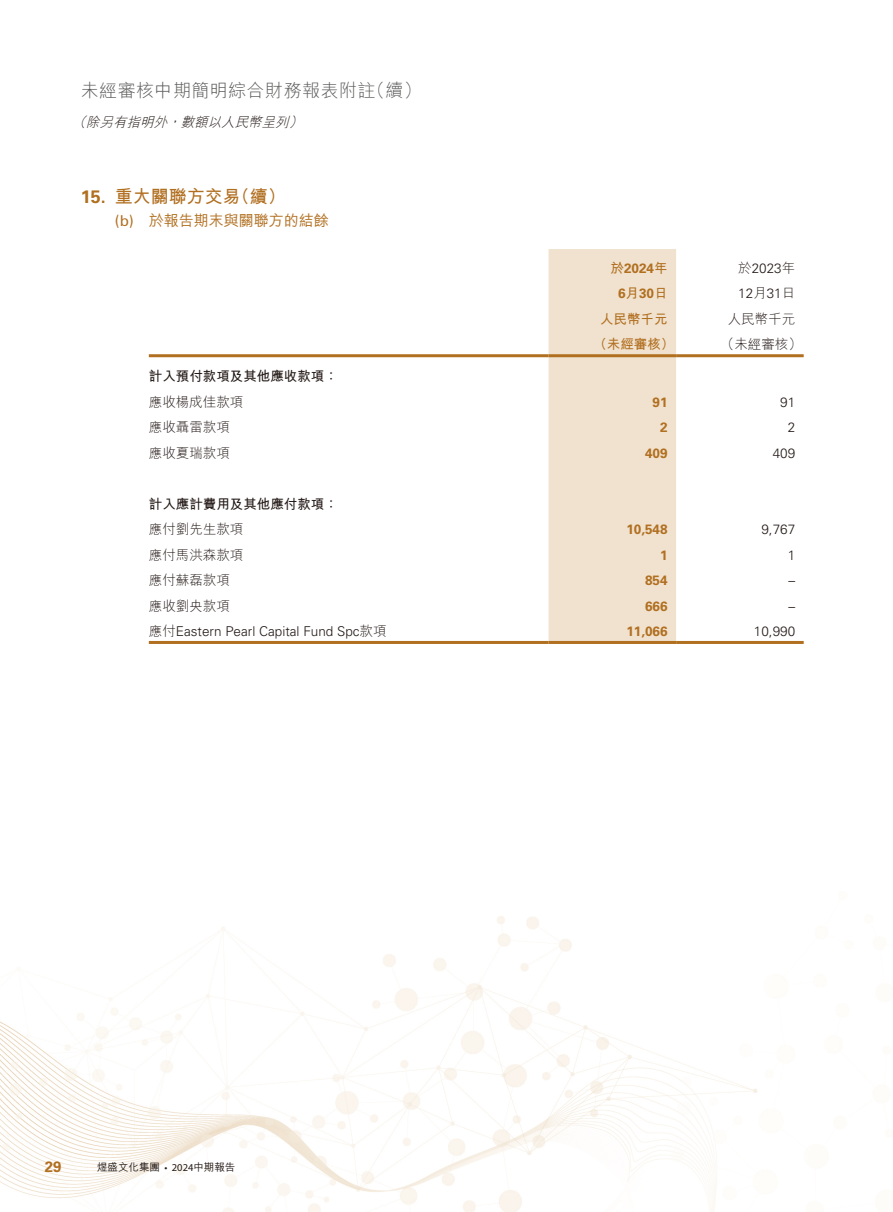
<style>
.page{position:relative;width:893px;height:1212px;background:#fff}
.page>*{position:absolute;margin:0;border:0;box-sizing:border-box;transform-origin:0 0}
.t1{font:300 18px "M Hei HK";letter-spacing:.025em;color:#595857}
.t2{font:700 18px "M Hei HK";color:#b16f20}
.t3{font:700 18px "Univers LT Std";color:#b16f20}
.t4{font:500 15px "M Hei HK";color:#b16f20}
.t5{font:15px "Univers LT Std";color:#b16f20}
.t6{font:700 15px "Univers LT Std";color:#b16f20}
.t7{font:300 13.5px/25.5px "Univers LT Std";color:#231916}
.t8{font:300 13.5px "M Hei HK";color:#231916}
.t9{font:700 13.5px/25.5px "Univers LT Std";color:#b16f20;text-align:center}
.t10{font:700 13.5px "M Hei HK";color:#231916}
.t11{font:italic 300 13.5px "M Hei HK";color:#231916}
.t12{font:700 13.5px "M Hei HK";color:#b16f20}
.t13{font:500 10.5px "M Hei HK";color:#231916}
.s1{font-family:"M Hei HK"}
.s2{font-family:"Myriad Pro";font-weight:400}
</style>
<div class="page">
<img style="left:0;top:529px;width:757px;height:683px">
<div style="left:549px;top:249px;width:127px;height:392px;background:#f0e2cf"></div>
<hr style="left:149px;top:354px;width:400px;height:3px;background:#b16f20">
<hr style="left:549px;top:354px;width:127px;height:3px;background:#b16f20">
<hr style="left:676px;top:354px;width:128px;height:3px;background:#b16f20">
<hr style="left:149px;top:641px;width:400px;height:3px;background:#b16f20">
<hr style="left:549px;top:641px;width:127px;height:3px;background:#b16f20">
<hr style="left:676px;top:641px;width:128px;height:3px;background:#b16f20">
<h1 class="t1" style="left:367px;top:81px;width:56px">（續(</h1>
<h1 class="t1" style="left:81px;top:81px;width:296px">未經審核中期簡明綜合財務報表附註</h1>
<p class="t11" style="left:73px;top:115px;width:19px">（</p>
<p class="t11" style="left:289px;top:115px;width:19px">(</p>
<p class="t11" style="left:181px;top:115px;width:113px">數額以人民幣呈列</p>
<p class="t11" style="left:86px;top:115px;width:86px">除另有指明外</p>
<p class="t11" style="left:167px;top:115px;width:19px">，</p>
<h1 class="t3" style="left:81px;top:186px;width:27px">15.</h1>
<h1 class="t2" style="left:115px;top:183px;width:127px">重大關聯方交易</h1>
<h1 class="t2" style="left:232px;top:183px;width:55px">（續(</h1>
<p class="t5" style="left:115px;top:212px;width:21px">b( )</p>
<p class="t4" style="left:149px;top:210px;width:181px">於報告期末與關聯方的結餘</p>
<p class="t10" style="left:149px;top:366px;width:190px">計入預付款項及其他應收款項：</p>
<p class="t8" style="left:149px;top:395px;width:96px">應收楊成佳款項</p>
<p class="t8" style="left:149px;top:420px;width:82px">應收聶雷款項</p>
<p class="t8" style="left:149px;top:446px;width:82px">應收夏瑞款項</p>
<p class="t10" style="left:149px;top:494px;width:190px">計入應計費用及其他應付款項：</p>
<p class="t8" style="left:149px;top:522px;width:96px">應付劉先生款項</p>
<p class="t8" style="left:149px;top:548px;width:96px">應付馬洪森款項</p>
<p class="t8" style="left:149px;top:573px;width:82px">應付蘇磊款項</p>
<p class="t8" style="left:149px;top:599px;width:82px">應收劉央款項</p>
<p class="t7" style="left:149px;top:618px;width:239px"><span class="s1">應付</span>Eastern Pearl Capital Fund Spc<span class="s1">款項</span></p>
<p class="t9" style="left:611px;top:255px;width:59px"><span class="s1">於</span>2024<span class="s1">年月</span>6 30<span class="s1">日</span></p>
<p class="t7" style="left:738px;top:255px;width:59px"><span class="s1">於</span>2023<span class="s1">年<br></span>12<span class="s1">月</span>31<span class="s1">日</span></p>
<p class="t8" style="left:728px;top:312px;width:69px">人民幣千元</p>
<p class="t12" style="left:600px;top:309px;width:69px">人民幣千元</p>
<p class="t12" style="left:593px;top:335px;width:82px">（未經審核）</p>
<p class="t8" style="left:721px;top:337px;width:82px">（未經審核(</p>
<p class="t9" style="left:653px;top:389px;width:17px">91</p>
<p class="t7" style="left:780px;top:389px;width:17px">91</p>
<p class="t9" style="left:660px;top:415px;width:9px">2</p>
<p class="t7" style="left:788px;top:414px;width:9px">2</p>
<p class="t9" style="left:645px;top:440px;width:24px">409</p>
<p class="t7" style="left:773px;top:440px;width:24px">409</p>
<p class="t9" style="left:626px;top:517px;width:43px">10,548</p>
<p class="t7" style="left:761px;top:516px;width:35px">9,767</p>
<p class="t9" style="left:660px;top:542px;width:9px">1</p>
<p class="t7" style="left:788px;top:542px;width:9px">1</p>
<p class="t9" style="left:645px;top:568px;width:24px">854</p>
<p class="t7" style="left:788px;top:567px;width:8px">–</p>
<p class="t9" style="left:645px;top:593px;width:24px">666</p>
<p class="t7" style="left:788px;top:593px;width:8px">–</p>
<p class="t9" style="left:626px;top:619px;width:43px">11,066</p>
<p class="t7" style="left:754px;top:618px;width:43px">10,990</p>
<p class="t6" style="left:45px;top:1158px;width:18px">29</p>
<p class="t13" style="left:97px;top:1159px;width:140px">煜盛文化集團 <span class="s2">• 2024</span>中期報告</p>
</div>
